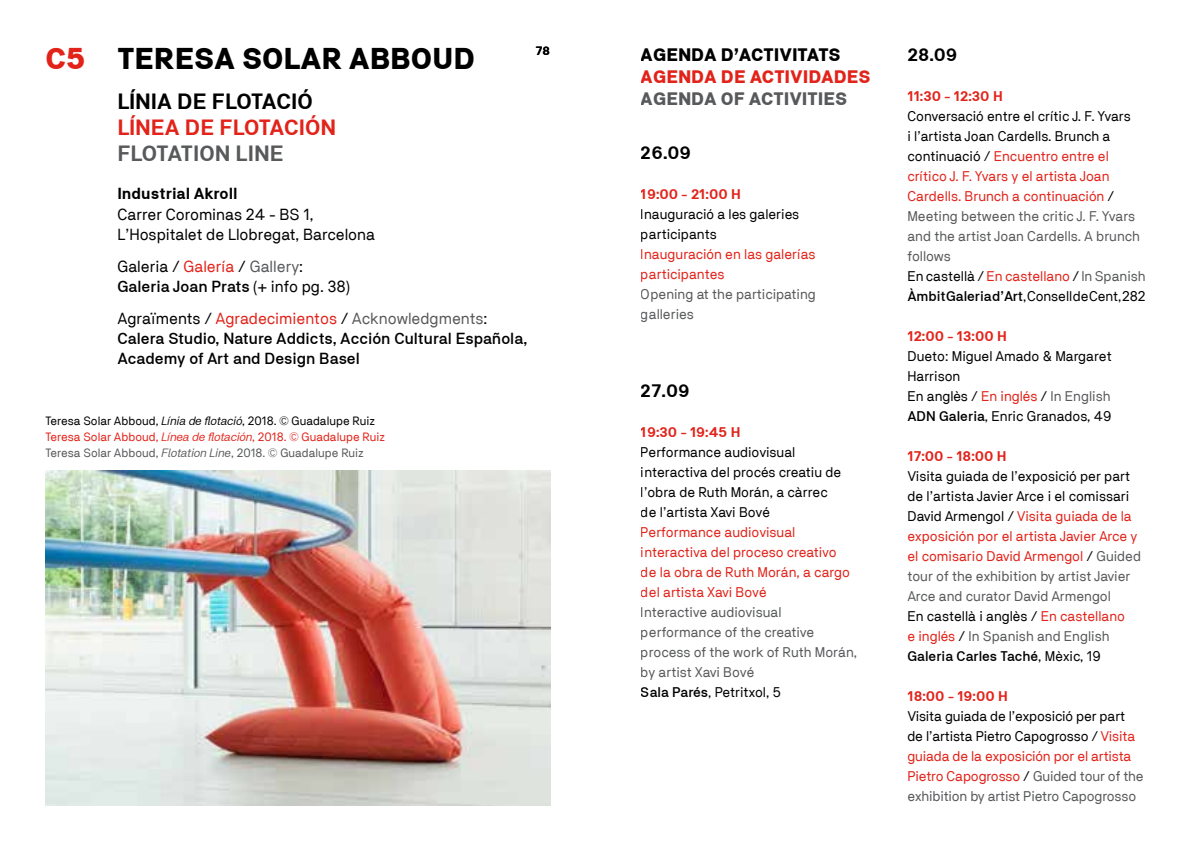
<style>
.page{position:relative;width:1191px;height:851px;background:#fff}
.page>*{position:absolute;margin:0;border:0;box-sizing:border-box;transform-origin:0 0}
.t1{font:900 30px "NB Akademie Std";color:#000}
.t2{font:700 22px "NB Akademie Std";color:#e2231a}
.t3{font:700 22px "NB Akademie Std";color:#000}
.t4{font:700 22px "NB Akademie Std";color:#58595b}
.t5{font:900 18px "NB Akademie Std";color:#e2231a}
.t6{font:900 18px "NB Akademie Std";letter-spacing:-.005em;color:#000}
.t7{font:900 18px "NB Akademie Std";color:#58595b}
.t8{font:700 18px "NB Akademie Std";color:#000}
.t9{font:500 16px/20px "NB Akademie Std";color:#000}
.t10{font:16px/20px "NB Akademie Std";color:#000}
.t11{font:700 16px "NB Akademie Std";color:#000}
.t12{font:14px/20px "NB Akademie Std";color:#000}
.t13{font:14px/20px "NB Akademie Std";color:#58595b}
.t14{font:14px/20px "NB Akademie Std";color:#e2231a}
.t15{font:700 14px "NB Akademie Std";color:#e2231a}
.t16{font:12px/16px "NB Akademie Std";color:#000}
.t17{font:700 12px "NB Akademie Std";color:#000}
.s1{color:#e2231a}
.s2{color:#58595b}
.s3{font-weight:500}
.s4{font-weight:400}
.s5{font-weight:400;color:#e2231a}
.s6{font-weight:400;color:#58595b}
.s7{font-style:italic}
.s8{font-style:italic;color:#e2231a}
.s9{font-style:italic;color:#58595b}
.s10{font-weight:500;color:#000}
.s11{color:#000}
</style>
<div class="page">
<img style="left:45px;top:470px;width:505px;height:335px">
<h1 class="t1" style="left:45px;top:42px;width:110px"><span class="s1">C5</span> TERESA</h1>
<h1 class="t1" style="left:242px;top:42px;width:41px">SOLAR</h1>
<h1 class="t1" style="left:349px;top:42px;width:43px">ABBOUD</h1>
<h2 class="t3" style="left:117px;top:89px;width:31px">LÍNIA</h2>
<h2 class="t3" style="left:177px;top:89px;width:49px">DE FLOTACIÓ</h2>
<h2 class="t2" style="left:117px;top:115px;width:33px">LÍNEA</h2>
<h2 class="t2" style="left:185px;top:115px;width:49px">DE FLOTACIÓN</h2>
<h2 class="t4" style="left:117px;top:141px;width:27px">FLOTATION</h2>
<h2 class="t4" style="left:236px;top:141px;width:13px">LINE</h2>
<p class="t11" style="left:117px;top:185px;width:122px">INDUSTRIAL AKROLL</p>
<p class="t10" style="left:117px;top:204px;width:259px">Carrer Corominas 24 - BS 1,<br>L’Hospitalet de Llobregat, Barcelona</p>
<p class="t10" style="left:117px;top:256px;width:234px">Galeria / <span class="s1">Galería</span> / <span class="s2">Gallery</span>:<br><span class="s3">Galeria Joan Prats</span> (+ info pg. 38)</p>
<p class="t9" style="left:117px;top:308px;width:411px"><span class="s4">Agraïments /</span> <span class="s5">Agradecimientos</span> <span class="s4">/</span> <span class="s6">Acknowledgments</span><span class="s4">:<br></span>Calera Studio, Nature Addicts, Acción Cultural Española,<br>Academy of Art and Design Basel</p>
<p class="t17" style="left:536px;top:44px;width:16px">78</p>
<p class="t16" style="left:45px;top:412px;width:341px">Teresa Solar Abboud, <span class="s7">Línia de flotació</span>, 2018. © Guadalupe Ruiz<br><span class="s1">Teresa Solar Abboud,</span> <span class="s8">Línea de flotación</span><span class="s1">, 2018. © Guadalupe Ruiz<br></span><span class="s2">Teresa Solar Abboud,</span> <span class="s9">Flotation Line</span><span class="s2">, 2018. © Guadalupe Ruiz</span></p>
<p class="t6" style="left:641px;top:44px;width:201px">AGENDA D’ACTIVITATS</p>
<p class="t5" style="left:641px;top:66px;width:231px">AGENDA DE ACTIVIDADES</p>
<p class="t7" style="left:641px;top:88px;width:208px">AGENDA OF ACTIVITIES</p>
<p class="t8" style="left:641px;top:142px;width:52px">26.09</p>
<p class="t15" style="left:641px;top:186px;width:101px">19:00 - 21:00 H</p>
<p class="t12" style="left:641px;top:204px;width:160px">Inauguració a les galeries participants</p>
<p class="t14" style="left:641px;top:244px;width:176px">Inauguración en las galerías participantes</p>
<p class="t13" style="left:641px;top:284px;width:176px">Opening at the participating galleries</p>
<p class="t8" style="left:641px;top:380px;width:50px">27.09</p>
<p class="t15" style="left:641px;top:424px;width:101px">19:30 - 19:45 H</p>
<p class="t12" style="left:641px;top:442px;width:202px">Performance audiovisual interactiva del procés creatiu de l’obra de Ruth Morán, a càrrec de l’artista Xavi Bové</p>
<p class="t14" style="left:641px;top:522px;width:210px">Performance audiovisual interactiva del proceso creativo de la obra de Ruth Morán, a cargo del artista Xavi Bové</p>
<p class="t13" style="left:641px;top:602px;width:218px">Interactive audiovisual performance of the creative process of the work of Ruth Morán, by artist Xavi Bové<br><span class="s10">Sala Parés</span><span class="s11">, Petritxol, 5</span></p>
<p class="t8" style="left:907px;top:44px;width:52px">28.09</p>
<p class="t15" style="left:907px;top:88px;width:97px">11:30 - 12:30 H</p>
<p class="t12" style="left:907px;top:106px;width:240px">Conversació entre el crític J. F. Yvars<br>i l’artista Joan Cardells. Brunch a continuació / <span class="s1">Encuentro entre el crítico J. F. Yvars y el artista Joan Cardells. Brunch a continuación</span> / <span class="s2">Meeting between the critic J. F. Yvars and the artist Joan Cardells. A brunch follows<br></span>En castellà / <span class="s1">En castellano</span> / <span class="s2">In Spanish </span><span class="s3">Àmbit Galeria d’Art</span>, Consell de Cent, 282</p>
<p class="t15" style="left:907px;top:328px;width:101px">12:00 - 13:00 H</p>
<p class="t12" style="left:907px;top:346px;width:206px">Dueto: Miguel Amado &amp; Margaret<br>Harrison<br>En anglès / <span class="s1">En inglés</span> / <span class="s2">In English<br></span><span class="s3">ADN Galeria</span>, Enric Granados, 49</p>
<p class="t15" style="left:907px;top:448px;width:101px">17:00 - 18:00 H</p>
<p class="t12" style="left:907px;top:466px;width:235px">Visita guiada de l’exposició per part de l’artista Javier Arce i el comissari David Armengol / <span class="s1">Visita guiada de la exposición por el artista Javier Arce y el comisario David Armengol</span> / <span class="s2">Guided tour of the exhibition by artist Javier Arce and curator David Armengol<br></span>En castellà i anglès / <span class="s1">En castellano<br>e inglés</span> / <span class="s2">In Spanish and English </span><span class="s3">Galeria Carles Taché</span>, Mèxic, 19</p>
<p class="t15" style="left:907px;top:688px;width:102px">18:00 - 19:00 H</p>
<p class="t12" style="left:907px;top:706px;width:238px">Visita guiada de l’exposició per part de l’artista Pietro Capogrosso / <span class="s1">Visita guiada de la exposición por el artista Pietro Capogrosso</span> / <span class="s2">Guided tour of the exhibition by artist Pietro Capogrosso</span></p>
</div>
